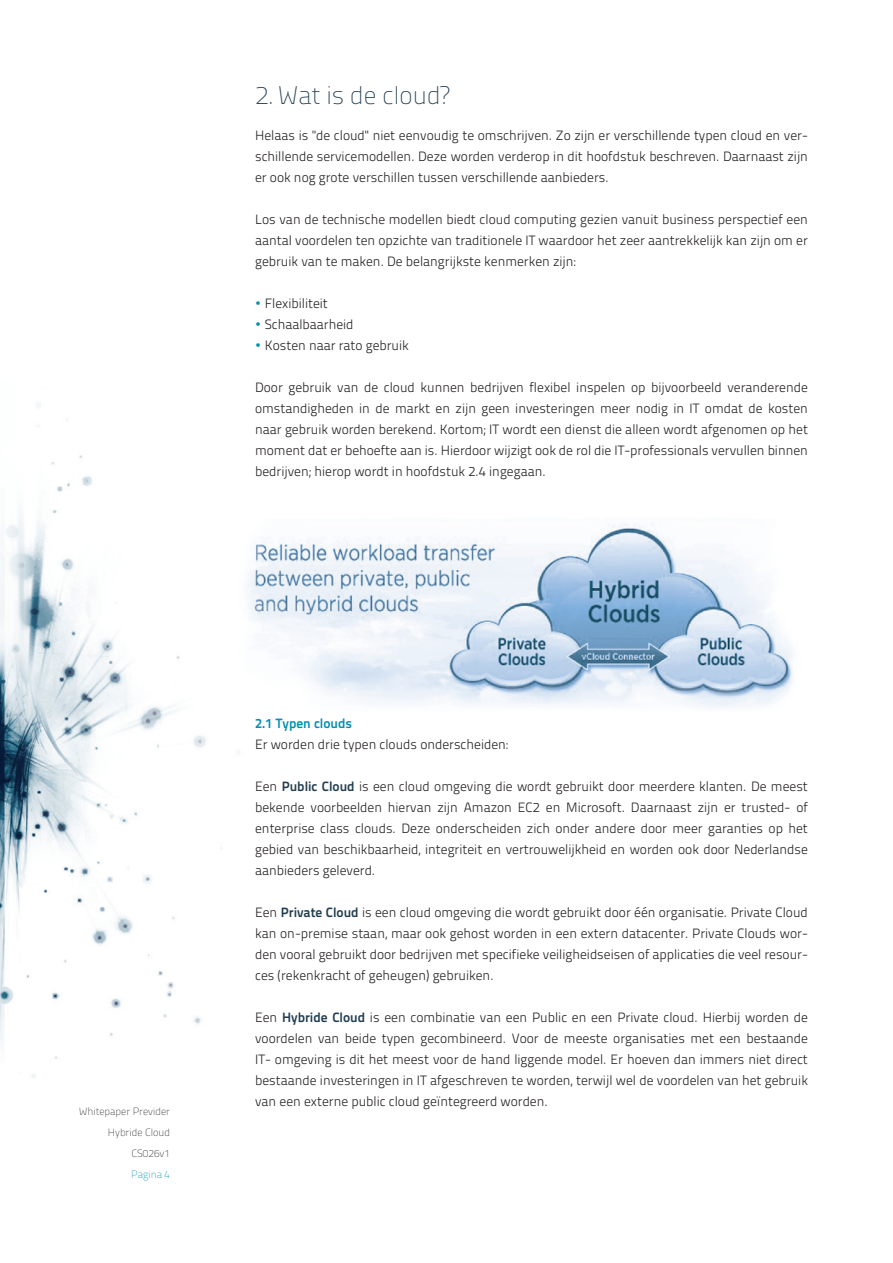
<style>
.page{position:relative;width:893px;height:1263px;background:#fff}
.page>*{position:absolute;margin:0;border:0;box-sizing:border-box;transform-origin:0 0}
.t1{font:100 25.5px "Titillium Title 01";color:#213d50}
.t2{font:13.5px/21px "Titillium Text 14 L 250 wt";color:#231f20;text-align:justify}
.t3{font:13.5px "Titillium Text 14 L 800 wt";color:#008fb3}
.t4{font:100 10.5px/21px "Titillium Title 01";color:#231f20;text-align:right}
.t5{font:100 10.5px "Titillium Title 01";color:#008fb3}
.s1{font-family:"Helvetica";font-size:16.5px;color:#008fb3}
.s2{font-family:"Titillium Text 14 L 800 wt";color:#213d50}
</style>
<div class="page">
<img style="left:0;top:403px;width:240px;height:675px">
<img style="left:238px;top:518px;width:555px;height:196px">
<h1 class="t1" style="left:255px;top:80px;width:196px">2. Wat is de cloud?</h1>
<p class="t2" style="left:255px;top:124px;width:554px">Helaas is "de cloud" niet eenvoudig te omschrijven. Zo zijn er verschillende typen cloud en ver&shy;schillende servicemodellen. Deze worden verderop in dit hoofdstuk beschreven. Daarnaast zijn er ook nog grote verschillen tussen verschillende aanbieders.</p>
<p class="t2" style="left:255px;top:208px;width:554px">Los van de technische modellen biedt cloud computing gezien vanuit business perspectief een aantal voordelen ten opzichte van traditionele IT waardoor het zeer aantrekkelijk kan zijn om er gebruik van te maken. De belangrijkste kenmerken zijn:</p>
<p class="t2" style="left:255px;top:292px;width:74px"><span class="s1">•</span> Flexibiliteit</p>
<p class="t2" style="left:255px;top:313px;width:100px"><span class="s1">•</span> Schaalbaarheid</p>
<p class="t2" style="left:255px;top:334px;width:155px"><span class="s1">•</span> Kosten naar rato gebruik</p>
<p class="t2" style="left:255px;top:376px;width:554px">Door gebruik van de cloud kunnen bedrijven flexibel inspelen op bijvoorbeeld veranderende omstandigheden in de markt en zijn geen investeringen meer nodig in IT omdat de kosten naar gebruik worden berekend. Kortom; IT wordt een dienst die alleen wordt afgenomen op het moment dat er behoefte aan is. Hierdoor wijzigt ook de rol die IT-professionals vervullen binnen bedrijven; hierop wordt in hoofdstuk 2.4 ingegaan.</p>
<p class="t4" style="left:79px;top:1101px;width:92px">Whitepaper Previder<br>Hybride Cloud<br>CS026v1</p>
<p class="t5" style="left:131px;top:1168px;width:40px">Pagina 4</p>
<p class="t3" style="left:255px;top:715px;width:99px">2.1 Typen clouds</p>
<p class="t2" style="left:255px;top:733px;width:254px">Er worden drie typen clouds onderscheiden:</p>
<p class="t2" style="left:255px;top:775px;width:554px">Een <span class="s2">Public Cloud</span> is een cloud omgeving die wordt gebruikt door meerdere klanten. De meest bekende voorbeelden hiervan zijn Amazon EC2 en Microsoft. Daarnaast zijn er trusted- of enterprise class clouds. Deze onderscheiden zich onder andere door meer garanties op het gebied van beschikbaarheid, integriteit en vertrouwelijkheid en worden ook door Nederlandse aanbieders geleverd.</p>
<p class="t2" style="left:255px;top:901px;width:554px">Een <span class="s2">Private Cloud</span> is een cloud omgeving die wordt gebruikt door één organisatie. Private Cloud kan on-premise staan, maar ook gehost worden in een extern datacenter. Private Clouds wor&shy;den vooral gebruikt door bedrijven met specifieke veiligheidseisen of applicaties die veel resour&shy;ces (rekenkracht of geheugen) gebruiken.</p>
<p class="t2" style="left:255px;top:1006px;width:554px">Een <span class="s2">Hybride Cloud</span> is een combinatie van een Public en een Private cloud. Hierbij worden de voordelen van beide typen gecombineerd. Voor de meeste organisaties met een bestaande IT- omgeving is dit het meest voor de hand liggende model. Er hoeven dan immers niet direct bestaande investeringen in IT afgeschreven te worden, terwijl wel de voordelen van het gebruik van een externe public cloud geïntegreerd worden.</p>
</div>
